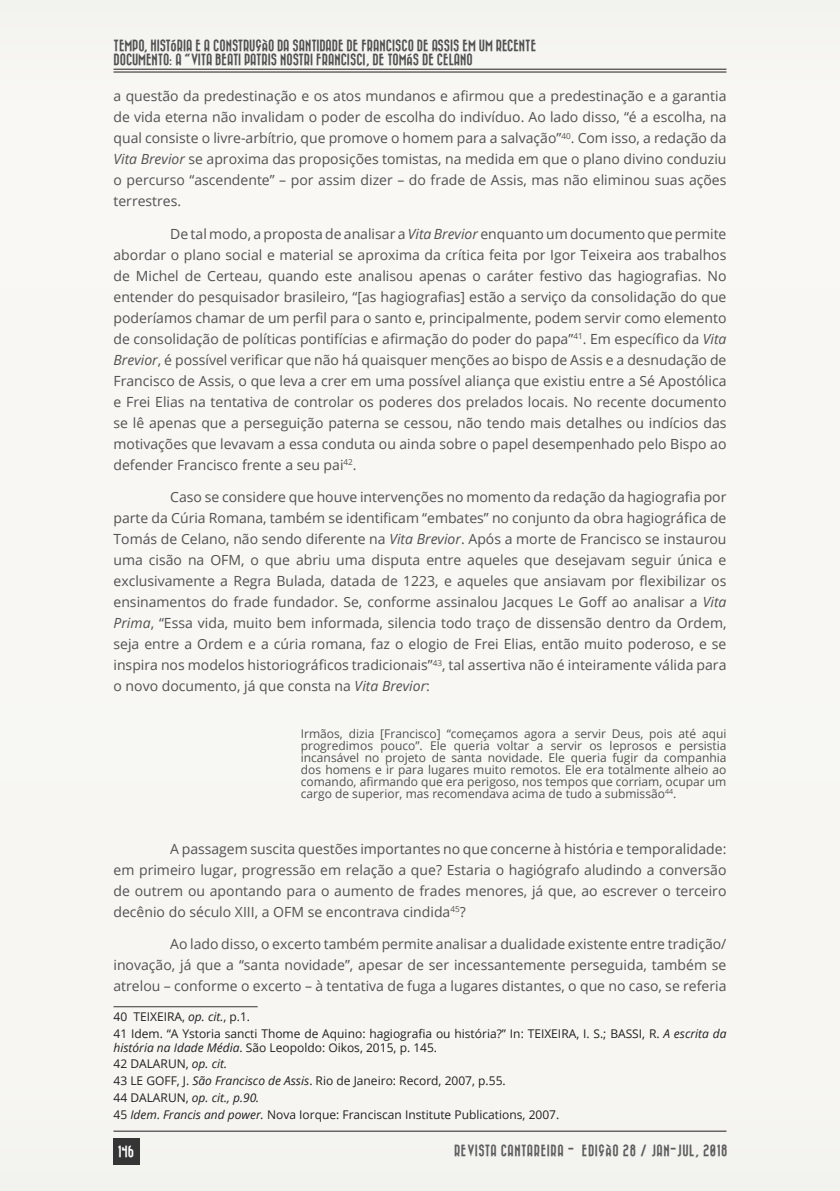
<style>
.page{position:relative;width:840px;height:1191px;background:#fff}
.page>*{position:absolute;margin:0;border:0;box-sizing:border-box;transform-origin:0 0}
.TEXTO{font:14px/21px "Open Sans";color:#515151;text-align:justify}
.TEXTO-2{font:12px/12px "Open Sans";color:#515151;text-align:justify}
.t1{font:12px/14px "Open Sans";color:#231f20}
.t2{font:12px/14px "Bazar";color:#515151}
.t3{font:12px "Bazar";letter-spacing:.05em;color:#5d5d5d}
.t4{font:italic 12px "Open Sans";color:#231f20}
.t5{font:12px "Bazar";color:#fff}
.s1{font-style:italic}
.s2{font-style:normal}
</style>
<div class="page">
<div style="left:0;top:0;width:839px;height:1190px;background:#f8f7f4"></div>
<hr style="left:113px;top:69px;width:613px;height:1px;background:#231f20">
<hr style="left:113px;top:72px;width:613px;height:1px;background:#231f20">
<hr style="left:113px;top:1130px;width:613px;height:1px;background:#231f20">
<div style="left:113px;top:1138px;width:26px;height:27px;background:#363536"></div>
<hr style="left:113px;top:1006px;width:144px;height:1px;background:#363536">
<p class="t2" style="left:113px;top:39px;width:424px">TEMPO, HISTÓRIA E A CONSTRUÇÃO DA SANTIDADE DE FRANCISCO DE ASSIS EM UM RECENTE<br>DOCUMENTO: A “VITA BEATI PATRIS NOSTRI FRANCISCI, DE TOMÁS DE CELANO</p>
<p class="TEXTO" style="left:113px;top:85px;width:614px">a questão da predestinação e os atos mundanos e afirmou que a predestinação e a garantia de vida eterna não invalidam o poder de escolha do indivíduo. Ao lado disso, “é a escolha, na qual consiste o livre-arbítrio, que promove o homem para a salvação”<sup>40</sup>. Com isso, a redação da <span class="s1">Vita Brevior</span> se aproxima das proposições tomistas, na medida em que o plano divino conduziu o percurso “ascendente” – por assim dizer – do frade de Assis, mas não eliminou suas ações terrestres.</p>
<p class="TEXTO" style="left:113px;top:223px;width:614px;text-indent:57px">De tal modo, a proposta de analisar a <span class="s1">Vita Brevior</span> enquanto um documento que permite abordar o plano social e material se aproxima da crítica feita por Igor Teixeira aos trabalhos de Michel de Certeau, quando este analisou apenas o caráter festivo das hagiografias. No entender do pesquisador brasileiro, “[as hagiografias] estão a serviço da consolidação do que poderíamos chamar de um perfil para o santo e, principalmente, podem servir como elemento de consolidação de políticas pontifícias e afirmação do poder do papa”<sup>41</sup>. Em específico da <span class="s1">Vita Brevior</span>, é possível verificar que não há quaisquer menções ao bispo de Assis e a desnudação de Francisco de Assis, o que leva a crer em uma possível aliança que existiu entre a Sé Apostólica e Frei Elias na tentativa de controlar os poderes dos prelados locais. No recente documento se lê apenas que a perseguição paterna se cessou, não tendo mais detalhes ou indícios das motivações que levavam a essa conduta ou ainda sobre o papel desempenhado pelo Bispo ao defender Francisco frente a seu pai<sup>42</sup>.</p>
<p class="TEXTO" style="left:113px;top:486px;width:614px;text-indent:57px">Caso se considere que houve intervenções no momento da redação da hagiografia por parte da Cúria Romana, também se identificam “embates” no conjunto da obra hagiográfica de Tomás de Celano, não sendo diferente na <span class="s1">Vita Brevior</span>. Após a morte de Francisco se instaurou uma cisão na OFM, o que abriu uma disputa entre aqueles que desejavam seguir única e exclusivamente a Regra Bulada, datada de 1223, e aqueles que ansiavam por flexibilizar os ensinamentos do frade fundador. Se, conforme assinalou Jacques Le Goff ao analisar a <span class="s1">Vita Prima</span>, “Essa vida, muito bem informada, silencia todo traço de dissensão dentro da Ordem, seja entre a Ordem e a cúria romana, faz o elogio de Frei Elias, então muito poderoso, e se inspira nos modelos historiográficos tradicionais”<sup>43</sup>, tal assertiva não é inteiramente válida para o novo documento, já que consta na <span class="s1">Vita Brevior</span>:</p>
<p class="TEXTO-2" style="left:300px;top:727px;width:427px">Irmãos, dizia [Francisco] “começamos agora a servir Deus, pois até aqui progredimos pouco”. Ele queria voltar a servir os leprosos e persistia incansável no projeto de santa novidade. Ele queria fugir da companhia dos homens e ir para lugares muito remotos. Ele era totalmente alheio ao comando, afirmando que era perigoso, nos tempos que corriam, ocupar um cargo de superior, mas recomendava acima de tudo a submissão<sup>44</sup>.</p>
<p class="TEXTO" style="left:113px;top:838px;width:614px;text-indent:57px">A passagem suscita questões importantes no que concerne à história e temporalidade: em primeiro lugar, progressão em relação a que? Estaria o hagiógrafo aludindo a conversão de outrem ou apontando para o aumento de frades menores, já que, ao escrever o terceiro decênio do século XIII, a OFM se encontrava cindida<sup>45</sup>?</p>
<p class="TEXTO" style="left:113px;top:933px;width:614px;text-indent:57px">Ao lado disso, o excerto também permite analisar a dualidade existente entre tradição/ inovação, já que a “santa novidade”, apesar de ser incessantemente perseguida, também se atrelou – conforme o excerto – à tentativa de fuga a lugares distantes, o que no caso, se referia</p>
<p class="t1" style="left:113px;top:1009px;width:138px">40 TEIXEIRA, <span class="s1">op. cit.</span>, p.1.</p>
<p class="t1" style="left:113px;top:1026px;width:614px">41 Idem. “A Ystoria sancti Thome de Aquino: hagiografia ou história?” In: TEIXEIRA, I. S.; BASSI, R. <span class="s1">A escrita da história na Idade Média</span>. São Leopoldo: Oikos, 2015, p. 145.</p>
<p class="t1" style="left:113px;top:1056px;width:115px">42 DALARUN, <span class="s1">op. cit.</span></p>
<p class="t1" style="left:113px;top:1073px;width:393px">43 LE GOFF, J. <span class="s1">São Francisco de Assis</span>. Rio de Janeiro: Record, 2007, p.55.</p>
<p class="t4" style="left:113px;top:1089px;width:147px"><span class="s2">44 DALARUN,</span> op. cit., p.90.</p>
<p class="t1" style="left:113px;top:1107px;width:447px">45 <span class="s1">Idem</span>. <span class="s1">Francis and power.</span> Nova Iorque: Franciscan Institute Publications, 2007.</p>
<p class="t5" style="left:118px;top:1145px;width:18px">146</p>
<p class="t3" style="left:454px;top:1143px;width:275px">REVISTA CANTAREIRA - EDIÇÃO 28 / JAN-JUL, 2018</p>
</div>
